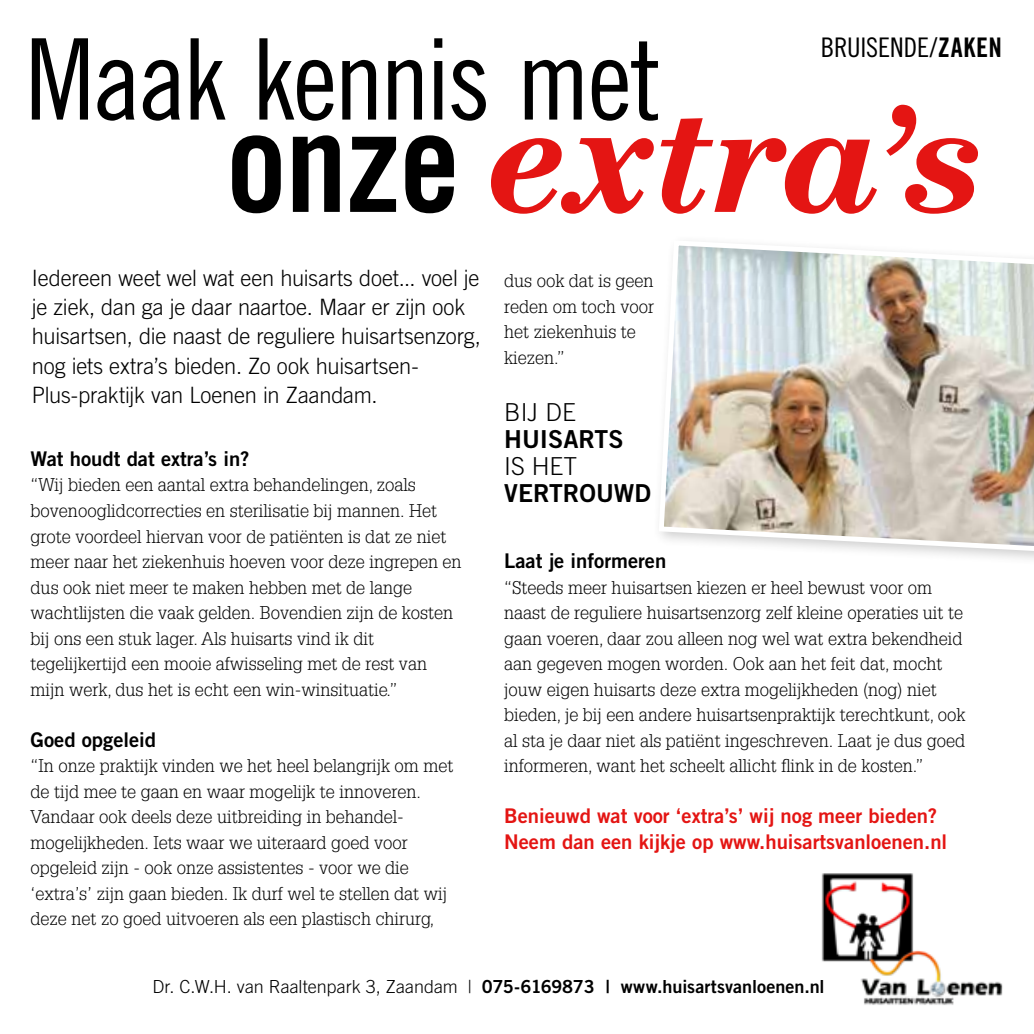
<style>
.page{position:relative;width:1034px;height:1034px;background:#fff}
.page>*{position:absolute;margin:0;border:0;box-sizing:border-box;transform-origin:0 0}
.t1{font:italic 700 153px "Century LT";letter-spacing:-.015em;color:#e41513}
.t2{font:112.5px "Trade Gothic LT Std Cn 18";letter-spacing:-.03em;color:#000}
.t3{font:27px "Trade Gothic LT Std Cn 18";letter-spacing:-.005em;color:#000}
.t4{font:24.75px "Trade Gothic LT Std Bd 2";color:#000}
.t5{font:300 24.75px "Trade Gothic LT Std";color:#000}
.t6{font:300 22.5px/29.2px "Trade Gothic LT Std";letter-spacing:-.01em;color:#000}
.t7{font:20.25px/25.4px "Trade Gothic LT Std Bd 2";color:#e41513}
.t8{font:20.25px "Trade Gothic LT Std Bd 2";color:#000}
.t9{font:300 18px/25.4px "Glypha LT Std";color:#000}
.t10{font:18px "Trade Gothic LT Std Bd 2";color:#000}
.s1{font-family:"Trade Gothic LT Std Bd Cn 20"}
.s2{font-family:"Trade Gothic LT Std Bd Cn 20";font-weight:400;font-style:normal;font-size:139.5px;color:#000}
.s3{font-family:"Trade Gothic LT Std";font-weight:300}
</style>
<div class="page">
<hr style="left:1033px;top:0;width:1px;height:377px;background:#000">
<img style="left:660px;top:245px;width:373px;height:309px">
<img style="left:821px;top:873px;width:182px;height:132px">
<h3 class="t3" style="left:820px;top:32px;width:183px">BRUISENDE/<span class="s1">ZAKEN</span></h3>
<h2 class="t2" style="left:26px;top:13px;width:637px">Maak kennis met</h2>
<h1 class="t1" style="left:225px;top:70px;width:764px"><span class="s2">onze</span> extra’s</h1>
<p class="t6" style="left:32px;top:263px;width:450px">Iedereen weet wel wat een huisarts doet... voel je je ziek, dan ga je daar naartoe. Maar er zijn ook huisartsen, die naast de reguliere huisartsen zorg, nog iets extra’s bieden. Zo ook huisartsen-Plus-praktijk van Loenen in Zaandam.</p>
<p class="t8" style="left:31px;top:446px;width:220px">Wat houdt dat extra’s in?</p>
<p class="t9" style="left:31px;top:472px;width:432px">“Wij bieden een aantal extra behandelingen, zoals bovenooglidcorrecties en sterilisatie bij mannen. Het grote voordeel hiervan voor de patiënten is dat ze niet meer naar het ziekenhuis hoeven voor deze ingrepen en dus ook niet meer te maken hebben met de lange wachtlijsten die vaak gelden. Bovendien zijn de kosten bij ons een stuk lager. Als huisarts vind ik dit tegelijkertijd een mooie afwisseling met de rest van mijn werk, dus het is echt een win-winsituatie.”</p>
<p class="t8" style="left:31px;top:726px;width:127px">Goed opgeleid</p>
<p class="t9" style="left:31px;top:753px;width:424px">“In onze praktijk vinden we het heel belangrijk om met de tijd mee te gaan en waar mogelijk te innoveren.<br>Vandaar ook deels deze uitbreiding in behandel&shy;mogelijkheden. Iets waar we uiteraard goed voor opgeleid zijn - ook onze assistentes - voor we die ‘extra’s’ zijn gaan bieden. Ik durf wel te stellen dat wij deze net zo goed uitvoeren als een plastisch chirurg,</p>
<p class="t9" style="left:504px;top:268px;width:151px">dus ook dat is geen reden om toch voor het ziekenhuis te kiezen.”</p>
<h3 class="t5" style="left:504px;top:397px;width:73px">BIJ DE</h3>
<h3 class="t4" style="left:504px;top:423px;width:121px">HUISARTS</h3>
<h3 class="t5" style="left:504px;top:451px;width:74px">IS HET</h3>
<h3 class="t4" style="left:504px;top:477px;width:148px">VERTROUWD</h3>
<p class="t8" style="left:504px;top:548px;width:163px">Laat je informeren</p>
<p class="t9" style="left:504px;top:574px;width:462px">“Steeds meer huisartsen kiezen er heel bewust voor om naast de reguliere huisartsenzorg zelf kleine operaties uit te gaan voeren, daar zou alleen nog wel wat extra bekendheid aan gegeven mogen worden. Ook aan het feit dat, mocht jouw eigen huisarts deze extra mogelijkheden (nog) niet bieden, je bij een andere huisartsenpraktijk terechtkunt, ook al sta je daar niet als patiënt ingeschreven. Laat je dus goed informeren, want het scheelt allicht flink in de kosten.”</p>
<p class="t7" style="left:504px;top:802px;width:444px">Benieuwd wat voor ‘extra’s’ wij nog meer bieden?<br>Neem dan een kijkje op www.huisartsvanloenen.nl</p>
<p class="t10" style="left:152px;top:974px;width:673px"><span class="s3">Dr. C.W.H. van Raaltenpark 3, Zaandam |</span> 075-6169873 | www.huisartsvanloenen.nl</p>
</div>
